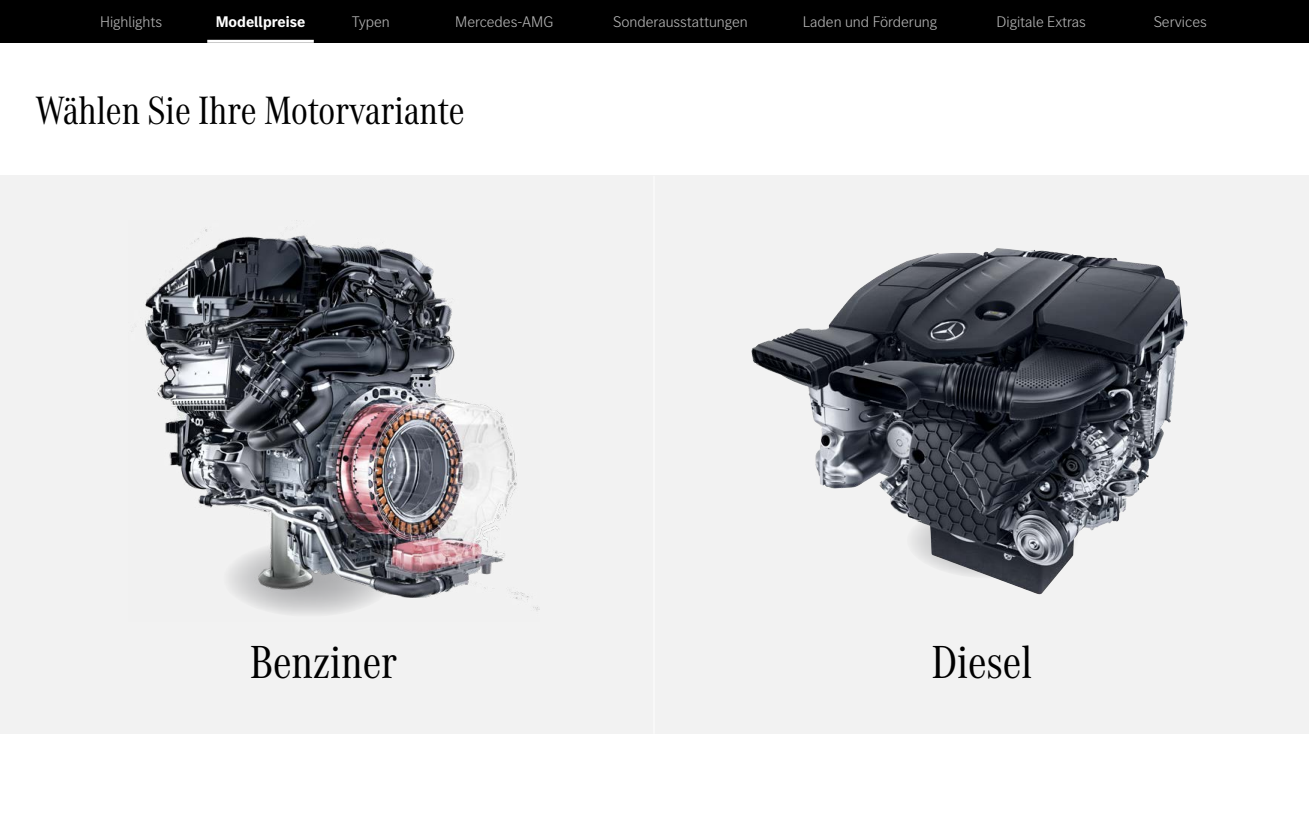
<style>
.page{position:relative;width:1309px;height:820px;background:#fff}
.page>*{position:absolute;margin:0;border:0;box-sizing:border-box;transform-origin:0 0}
.t1{font:48px "MB Corpo A Title Cond";color:#000}
.t2{font:41px "MB Corpo A Title Cond";color:#000}
.t3{font:300 16px "MB Corpo S Title";color:#b2b2b2}
.t4{font:700 16px "MB Corpo S Title";color:#fff}
</style>
<div class="page">
<div style="left:0;top:0;width:1309px;height:43px;background:#000"></div>
<hr style="left:207px;top:40px;width:107px;height:3px;background:#fff">
<div style="left:0;top:176px;width:654px;height:558px;background:#f2f2f2"></div>
<img style="left:131px;top:227px;width:409px;height:387px">
<svg style="left:655px;top:176px;width:654px;height:558px;fill:#f2f2f2"></svg>
<svg style="left:907px;top:502px;width:171px;height:77px"></svg>
<img style="left:751px;top:248px;width:245px;height:270px">
<p class="t3" style="left:100px;top:12px;width:64px">Highlights</p>
<p class="t4" style="left:216px;top:11px;width:91px">Modellpreise</p>
<p class="t3" style="left:352px;top:12px;width:39px">Typen</p>
<p class="t3" style="left:455px;top:12px;width:100px">Mercedes-AMG</p>
<p class="t3" style="left:613px;top:12px;width:136px">Sonderausstattungen</p>
<p class="t3" style="left:803px;top:12px;width:136px">Laden und Förderung</p>
<p class="t3" style="left:997px;top:12px;width:91px">Digitale Extras</p>
<p class="t3" style="left:1154px;top:12px;width:55px">Services</p>
<h2 class="t2" style="left:36px;top:84px;width:430px">Wählen Sie Ihre Motorvariante</h2>
<h1 class="t1" style="left:250px;top:630px;width:149px">Benziner</h1>
<h1 class="t1" style="left:931px;top:630px;width:102px">Diesel</h1>
</div>
